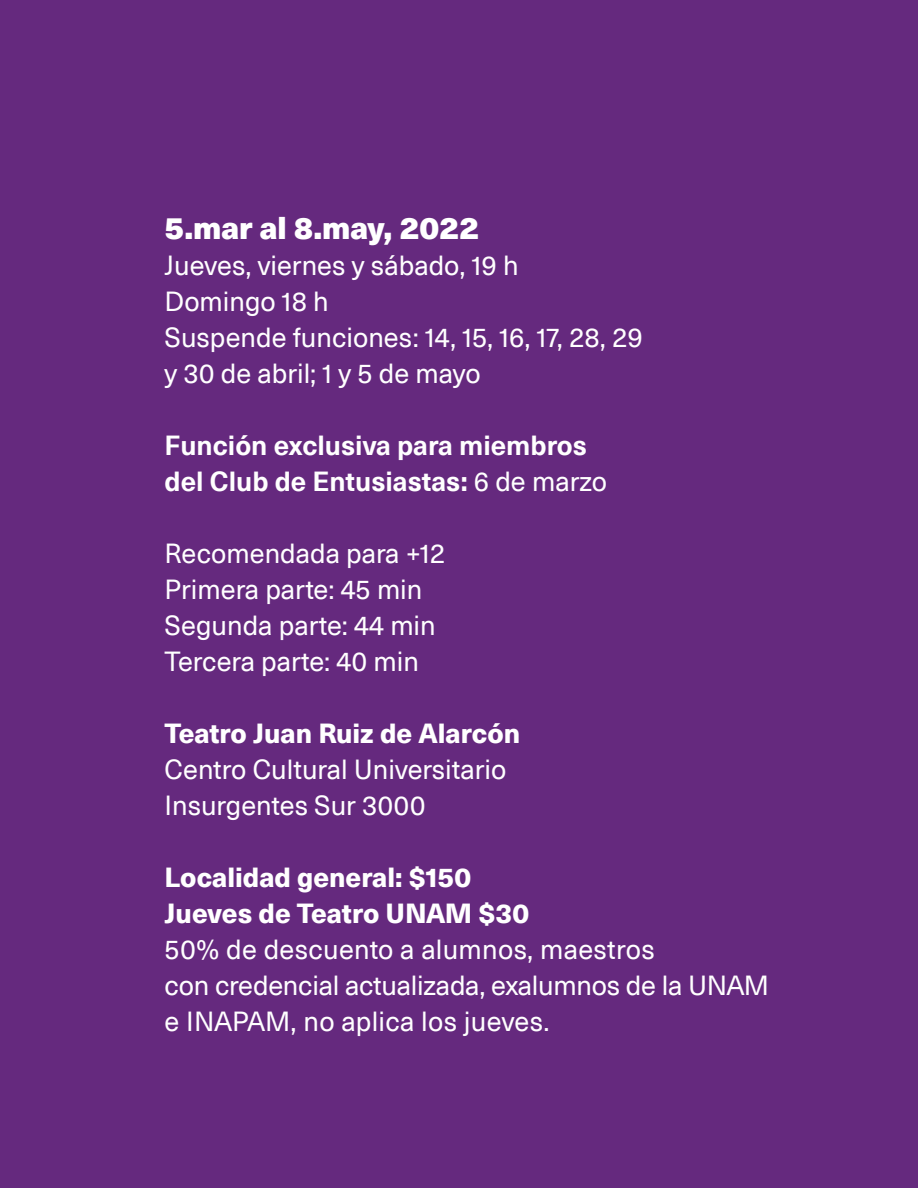
<style>
.page{position:relative;width:918px;height:1188px;background:#65297e}
.page>*{position:absolute;margin:0;border:0;box-sizing:border-box;transform-origin:0 0}
.t1{font:900 30.75px "Neue Haas Unica Pro";color:#fff}
.t2{font:27px/36px "Neue Haas Unica Pro";color:#fff}
.t3{font:800 27px/36px "Neue Haas Unica Pro";color:#fff}
.t4{font:700 27px/36px "Neue Haas Unica Pro";color:#fff}
.s1{font-weight:400}
</style>
<div class="page">
<p class="t1" style="left:165px;top:208px;width:316px">5.mar al 8.may, 2022</p>
<p class="t2" style="left:165px;top:248px;width:480px">Jueves, viernes y sábado, 19 h<br>Domingo 18 h<br>Suspende funciones: 14, 15, 16, 17, 28, 29 y 30 de abril; 1 y 5 de mayo</p>
<p class="t4" style="left:165px;top:428px;width:444px">Función exclusiva para miembros del Club de Entusiastas: <span class="s1">6 de marzo</span></p>
<p class="t2" style="left:165px;top:536px;width:282px">Recomendada para +12<br>Primera parte: 45 min<br>Segunda parte: 44 min<br>Tercera parte: 40 min</p>
<p class="t3" style="left:165px;top:716px;width:357px">Teatro Juan Ruiz de Alarcón</p>
<p class="t2" style="left:165px;top:752px;width:343px">Centro Cultural Universitario<br>Insurgentes Sur 3000</p>
<p class="t3" style="left:165px;top:860px;width:367px">Localidad general: $150<br>Jueves de Teatro UNAM $30</p>
<p class="t2" style="left:165px;top:932px;width:606px">50% de descuento a alumnos, maestros<br>con credencial actualizada, exalumnos de la UNAM e INAPAM, no aplica los jueves.</p>
</div>
